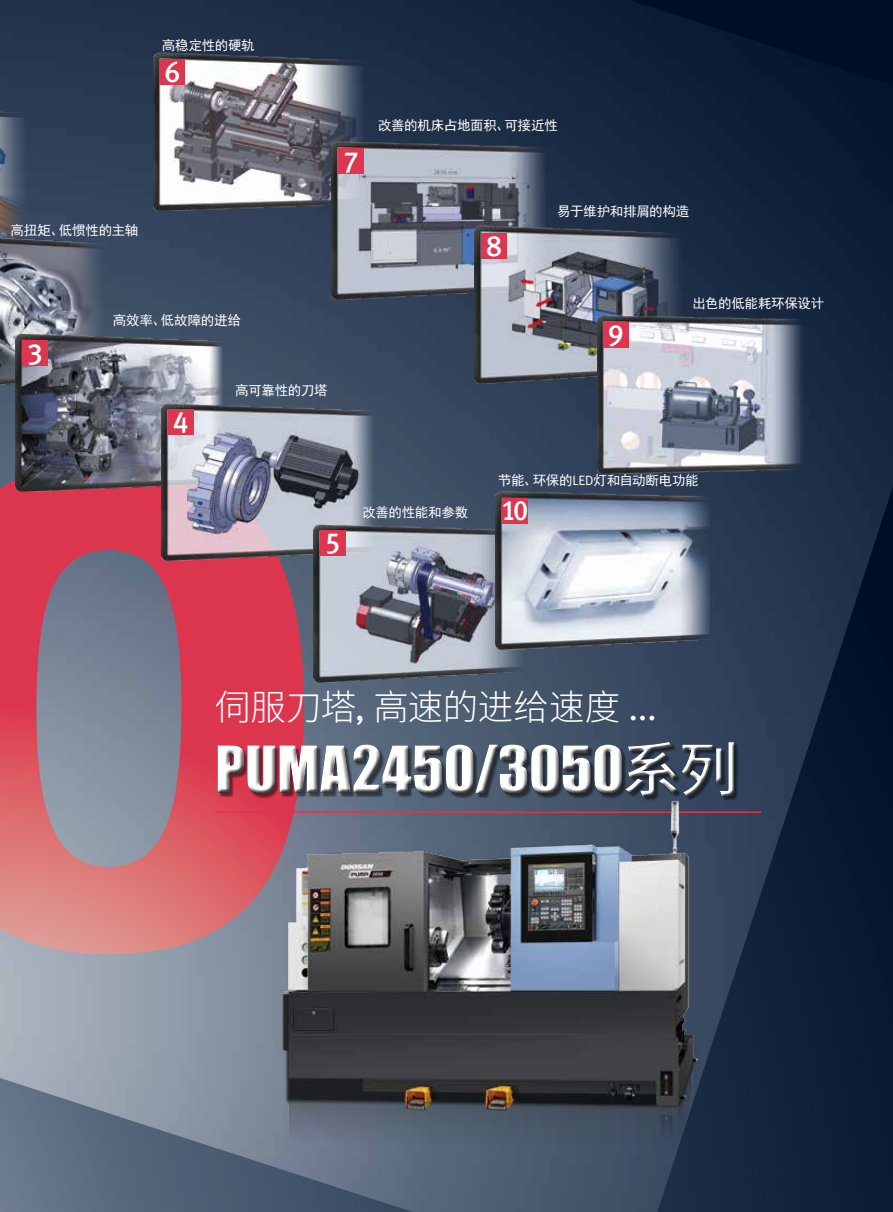
<style>
.page{position:relative;width:893px;height:1212px;background:#fff}
.page>*{position:absolute;margin:0;border:0;box-sizing:border-box;transform-origin:0 0}
.t1{font:700 648.9px "Verdana";color:#fff}
.t2{font:59.55px "Impact";letter-spacing:-.005em;color:#fff}
.t3{font:300 35.4px "Source Han Sans CN";letter-spacing:-.01em;color:#fff}
.t4{font:29.4px "Meta Medium LF";color:#fff}
.t5{font:28.2px "Meta Medium LF";color:#fff;scale:.96 1}
.t6{font:13.5px "Sim Hei";letter-spacing:-.02em;color:#fff}
.s1{font-family:"Meta Normal LF"}
.s2{font-family:"Meta Normal LF";font-weight:400}
.s3{font-family:"Source Han Sans CN";font-weight:500}
</style>
<div class="page">
<img style="left:0;top:0;width:893px;height:1212px">
<div style="left:213px;top:737px;width:524px;height:61px;background:#fff;opacity:.75"></div>
<div style="left:214px;top:740px;width:524px;height:61px;background:#000;opacity:.75"></div>
<img style="left:0;top:103px;width:34px;height:128px">
<img style="left:0;top:231px;width:113px;height:158px">
<img style="left:16px;top:333px;width:219px;height:158px">
<img style="left:162px;top:403px;width:219px;height:158px">
<img style="left:313px;top:524px;width:219px;height:158px">
<img style="left:153px;top:52px;width:219px;height:158px">
<img style="left:332px;top:141px;width:219px;height:158px">
<img style="left:474px;top:226px;width:219px;height:158px">
<img style="left:597px;top:316px;width:219px;height:158px">
<img style="left:495px;top:491px;width:220px;height:158px">
<div style="left:603px;top:322px;width:26px;height:25px;background:#dc374f"></div>
<hr style="left:215px;top:811px;width:546px;height:2px;background:#dc364f">
<div style="left:22px;top:341px;width:26px;height:25px;background:#dc374f"></div>
<div style="left:168px;top:410px;width:26px;height:25px;background:#dc374f"></div>
<div style="left:320px;top:530px;width:26px;height:26px;background:#dc374f"></div>
<div style="left:160px;top:60px;width:25px;height:25px;background:#dc374f"></div>
<div style="left:338px;top:149px;width:26px;height:25px;background:#dc374f"></div>
<div style="left:481px;top:233px;width:26px;height:25px;background:#dc374f"></div>
<div style="left:502px;top:498px;width:26px;height:25px;background:#dc374f"></div>
<img style="left:269px;top:782px;width:438px;height:393px">
<p class="t6" style="left:162px;top:38px;width:94px">高稳定性的硬轨</p>
<h3 class="t4" style="left:164px;top:55px;width:17px">6</h3>
<p class="t6" style="left:11px;top:224px;width:129px">高扭矩、低惯性的主轴</p>
<h3 class="t4" style="left:343px;top:145px;width:17px">7</h3>
<h3 class="t4" style="left:27px;top:336px;width:17px">3</h3>
<p class="t6" style="left:113px;top:313px;width:130px">高效率、低故障的进给</p>
<h3 class="t4" style="left:173px;top:405px;width:17px">4</h3>
<p class="t6" style="left:235px;top:384px;width:94px">高可靠性的刀塔</p>
<p class="t6" style="left:378px;top:118px;width:181px">改善的机床占地面积、可接近性</p>
<h3 class="t4" style="left:486px;top:229px;width:17px">8</h3>
<p class="t6" style="left:557px;top:204px;width:134px">易于维护和排屑的构造</p>
<h3 class="t4" style="left:608px;top:318px;width:17px">9</h3>
<p class="t6" style="left:692px;top:297px;width:133px">出色的低能耗环保设计</p>
<h1 class="t1" style="left:-122px;top:295px;width:463px">0</h1>
<p class="t6" style="left:498px;top:474px;width:202px">节能、环保的<span class="s1">LED</span>灯和自动断电功能</p>
<h3 class="t5" style="left:501px;top:494px;width:30px">10</h3>
<p class="t6" style="left:363px;top:505px;width:107px">改善的性能和参数</p>
<h3 class="t4" style="left:325px;top:526px;width:17px">5</h3>
<h3 class="t3" style="left:215px;top:688px;width:443px">伺服刀塔<span class="s2">,</span> 高速的进给速度 <span class="s2">...</span></h3>
<h2 class="t2" style="left:215px;top:723px;width:525px">PUMA2450/3050<span class="s3">系列</span></h2>
</div>
